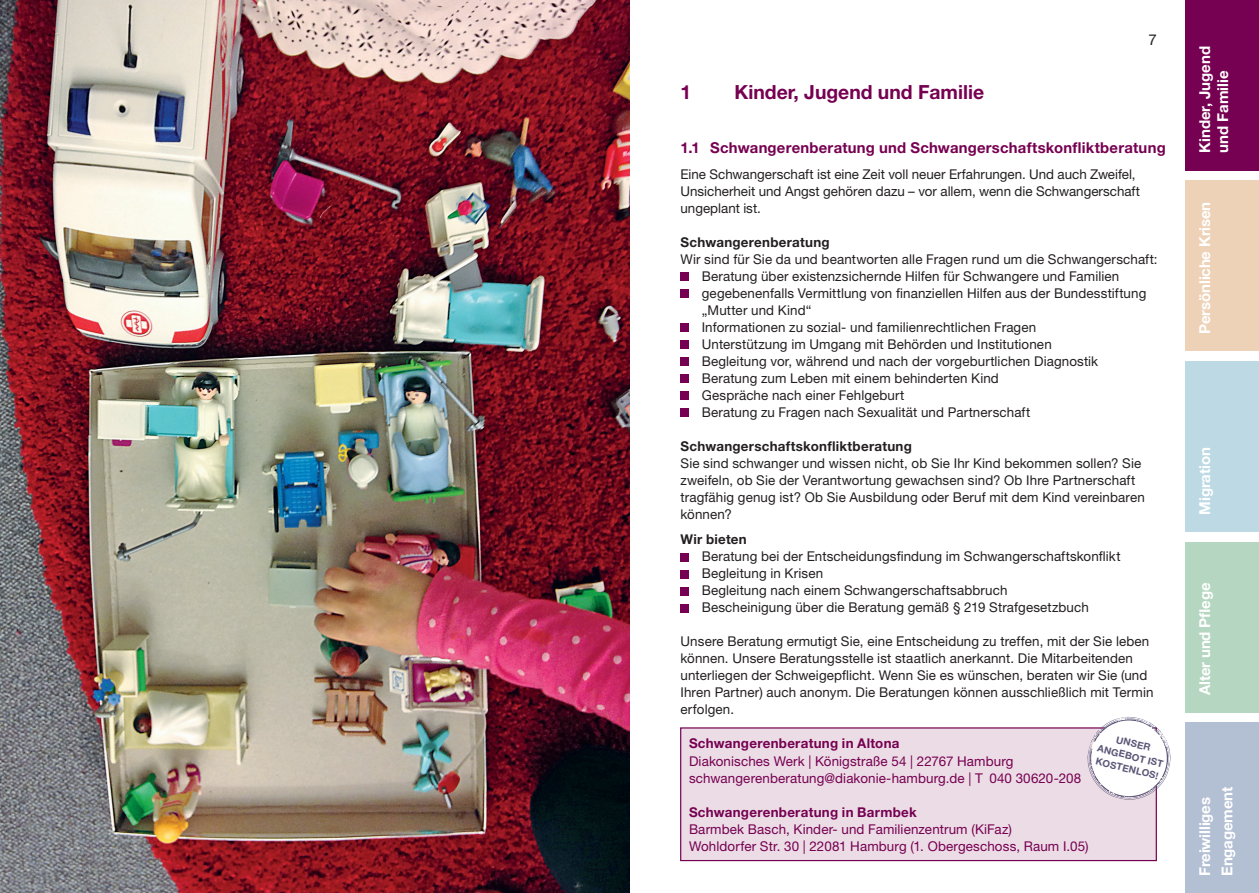
<style>
.page{position:relative;width:1259px;height:893px;background:#fff}
.page>*{position:absolute;margin:0;border:0;box-sizing:border-box;transform-origin:0 0}
.Überschrift_cyan{font:700 19.5px "Helvetica Neue LT Pro";color:#760051}
.t1{font:700 15px/18px "Helvetica Neue LT Pro";letter-spacing:-.01em;color:#fff}
.cyan_bold{font:700 15px "Helvetica Neue LT Pro";letter-spacing:.015em;color:#760051}
.t2{font:15px "Helvetica Neue LT Pro";color:#231f20}
._11_Fliesstext_9pt_4{font:13.5px/17px "Helvetica Neue LT Pro";letter-spacing:.01em;color:#231f20}
._11_Fliesstext_9pt_4-2{font:13.5px "Helvetica Neue LT Pro";letter-spacing:.01em;color:#760051}
._11_Fliesstext_9pt_4-3{font:700 13.5px "Helvetica Neue LT Pro";letter-spacing:.02em;color:#231f20}
._11_Fliesstext_9pt_4-4{font:700 13.5px "Helvetica Neue LT Pro";letter-spacing:.02em;color:#760051}
._11_Fliesstext_9pt_4-5{font:700 9.75px "Helvetica Neue LT Pro";color:#5c5778}
</style>
<div class="page">
<div style="left:680px;top:727px;width:477px;height:134px;background:#ebdce5;border:1px solid #760051"></div>
<div style="left:680px;top:272px;width:9px;height:9px;background:#760051"></div>
<div style="left:680px;top:289px;width:9px;height:9px;background:#760051"></div>
<div style="left:680px;top:323px;width:9px;height:9px;background:#760051"></div>
<div style="left:680px;top:340px;width:9px;height:9px;background:#760051"></div>
<div style="left:680px;top:357px;width:9px;height:9px;background:#760051"></div>
<div style="left:680px;top:374px;width:9px;height:9px;background:#760051"></div>
<div style="left:680px;top:391px;width:9px;height:9px;background:#760051"></div>
<div style="left:680px;top:408px;width:9px;height:9px;background:#760051"></div>
<div style="left:680px;top:553px;width:9px;height:8px;background:#760051"></div>
<div style="left:680px;top:570px;width:9px;height:8px;background:#760051"></div>
<div style="left:680px;top:587px;width:9px;height:8px;background:#760051"></div>
<div style="left:680px;top:604px;width:9px;height:8px;background:#760051"></div>
<div style="left:1185px;top:0;width:74px;height:170px;background:#760051"></div>
<svg style="left:1185px;top:180px;width:74px;height:713px;background:#c7d2cd"></svg>
<img style="left:0;top:0;width:629px;height:893px">
<svg style="left:1086px;top:716px;width:85px;height:85px"></svg>
<p class="Überschrift_cyan" style="left:680px;top:80px;width:12px">1</p>
<p class="Überschrift_cyan" style="left:734px;top:80px;width:251px">Kinder, Jugend und Familie</p>
<p class="t2" style="left:1148px;top:30px;width:10px">7</p>
<p class="cyan_bold" style="left:680px;top:138px;width:487px">1.1 Schwangerenberatung und Schwangerschaftskonfliktberatung</p>
<p class="_11_Fliesstext_9pt_4" style="left:680px;top:165px;width:461px">Eine Schwangerschaft ist eine Zeit voll neuer Erfahrungen. Und auch Zweifel,<br>Unsicherheit und Angst gehören dazu – vor allem, wenn die Schwangerschaft ungeplant ist.</p>
<p class="_11_Fliesstext_9pt_4-3" style="left:680px;top:233px;width:151px">Schwangerenberatung</p>
<p class="_11_Fliesstext_9pt_4" style="left:680px;top:250px;width:478px">Wir sind für Sie da und beantworten alle Fragen rund um die Schwangerschaft:</p>
<p class="_11_Fliesstext_9pt_4" style="left:702px;top:267px;width:419px">Beratung über existenzsichernde Hilfen für Schwangere und Familien</p>
<p class="_11_Fliesstext_9pt_4" style="left:702px;top:284px;width:446px">gegebenenfalls Vermittlung von finanziellen Hilfen aus der Bundesstiftung „Mutter und Kind“</p>
<p class="_11_Fliesstext_9pt_4" style="left:702px;top:318px;width:336px">Informationen zu sozial- und familienrechtlichen Fragen</p>
<p class="_11_Fliesstext_9pt_4" style="left:702px;top:335px;width:351px">Unterstützung im Umgang mit Behörden und Institutionen</p>
<p class="_11_Fliesstext_9pt_4" style="left:702px;top:352px;width:398px">Begleitung vor, während und nach der vorgeburtlichen Diagnostik</p>
<p class="_11_Fliesstext_9pt_4" style="left:702px;top:369px;width:298px">Beratung zum Leben mit einem behinderten Kind</p>
<p class="_11_Fliesstext_9pt_4" style="left:702px;top:386px;width:204px">Gespräche nach einer Fehlgeburt</p>
<p class="_11_Fliesstext_9pt_4" style="left:702px;top:403px;width:330px">Beratung zu Fragen nach Sexualität und Partnerschaft</p>
<p class="_11_Fliesstext_9pt_4-3" style="left:680px;top:437px;width:233px">Schwangerschaftskonfliktberatung</p>
<p class="_11_Fliesstext_9pt_4" style="left:680px;top:454px;width:466px">Sie sind schwanger und wissen nicht, ob Sie Ihr Kind bekommen sollen? Sie zweifeln, ob Sie der Verantwortung gewachsen sind? Ob Ihre Partnerschaft tragfähig genug ist? Ob Sie Ausbildung oder Beruf mit dem Kind vereinbaren können?</p>
<p class="_11_Fliesstext_9pt_4-3" style="left:680px;top:531px;width:68px">Wir bieten</p>
<p class="_11_Fliesstext_9pt_4" style="left:702px;top:548px;width:420px">Beratung bei der Entscheidungsfindung im Schwangerschaftskonflikt</p>
<p class="_11_Fliesstext_9pt_4" style="left:702px;top:565px;width:123px">Begleitung in Krisen</p>
<p class="_11_Fliesstext_9pt_4" style="left:702px;top:582px;width:307px">Begleitung nach einem Schwangerschaftsabbruch</p>
<p class="_11_Fliesstext_9pt_4" style="left:702px;top:599px;width:388px">Bescheinigung über die Beratung gemäß § 219 Strafgesetzbuch</p>
<p class="_11_Fliesstext_9pt_4" style="left:680px;top:633px;width:474px">Unsere Beratung ermutigt Sie, eine Entscheidung zu treffen, mit der Sie leben können. Unsere Beratungsstelle ist staatlich anerkannt. Die Mitarbeitenden unterliegen der Schweigepflicht. Wenn Sie es wünschen, beraten wir Sie (und Ihren Partner) auch anonym. Die Beratungen können ausschließlich mit Termin erfolgen.</p>
<p class="_11_Fliesstext_9pt_4-4" style="left:689px;top:735px;width:212px">Schwangerenberatung in Altona</p>
<p class="_11_Fliesstext_9pt_4-2" style="left:689px;top:752px;width:326px">Diakonisches Werk | Königstraße 54 | 22767 Hamburg</p>
<p class="_11_Fliesstext_9pt_4-2" style="left:689px;top:769px;width:394px">schwangerenberatung@diakonie-hamburg.de | T 040 30620-208</p>
<p class="_11_Fliesstext_9pt_4-4" style="left:689px;top:803px;width:229px">Schwangerenberatung in Barmbek</p>
<p class="_11_Fliesstext_9pt_4-2" style="left:689px;top:820px;width:324px">Barmbek Basch, Kinder- und Familienzentrum (KiFaz)</p>
<p class="_11_Fliesstext_9pt_4-2" style="left:689px;top:837px;width:401px">Wohldorfer Str. 30 | 22081 Hamburg (1. Obergeschoss, Raum I.05)</p>
<p class="_11_Fliesstext_9pt_4-5" style="left:1118px;top:733px;width:37px;rotate:14deg">UNSER</p>
<p class="_11_Fliesstext_9pt_4-5" style="left:1099px;top:742px;width:69px;rotate:14deg">ANGEBOT IST</p>
<p class="_11_Fliesstext_9pt_4-5" style="left:1097px;top:755px;width:66px;rotate:14deg">KOSTENLOS!</p>
<p class="t1" style="left:1195px;top:153px;width:109px;rotate:-90deg">Kinder, Jugend und Familie</p>
<p class="t1" style="left:1195px;top:334px;width:134px;rotate:-90deg">Persönliche Krisen</p>
<p class="t1" style="left:1195px;top:515px;width:69px;rotate:-90deg">Migration</p>
<p class="t1" style="left:1195px;top:695px;width:114px;rotate:-90deg">Alter und Pflege</p>
<p class="t1" style="left:1195px;top:876px;width:80px;rotate:-90deg">Freiwilliges</p>
<p class="t1" style="left:1217px;top:876px;width:91px;rotate:-90deg">Engagement</p>
</div>
